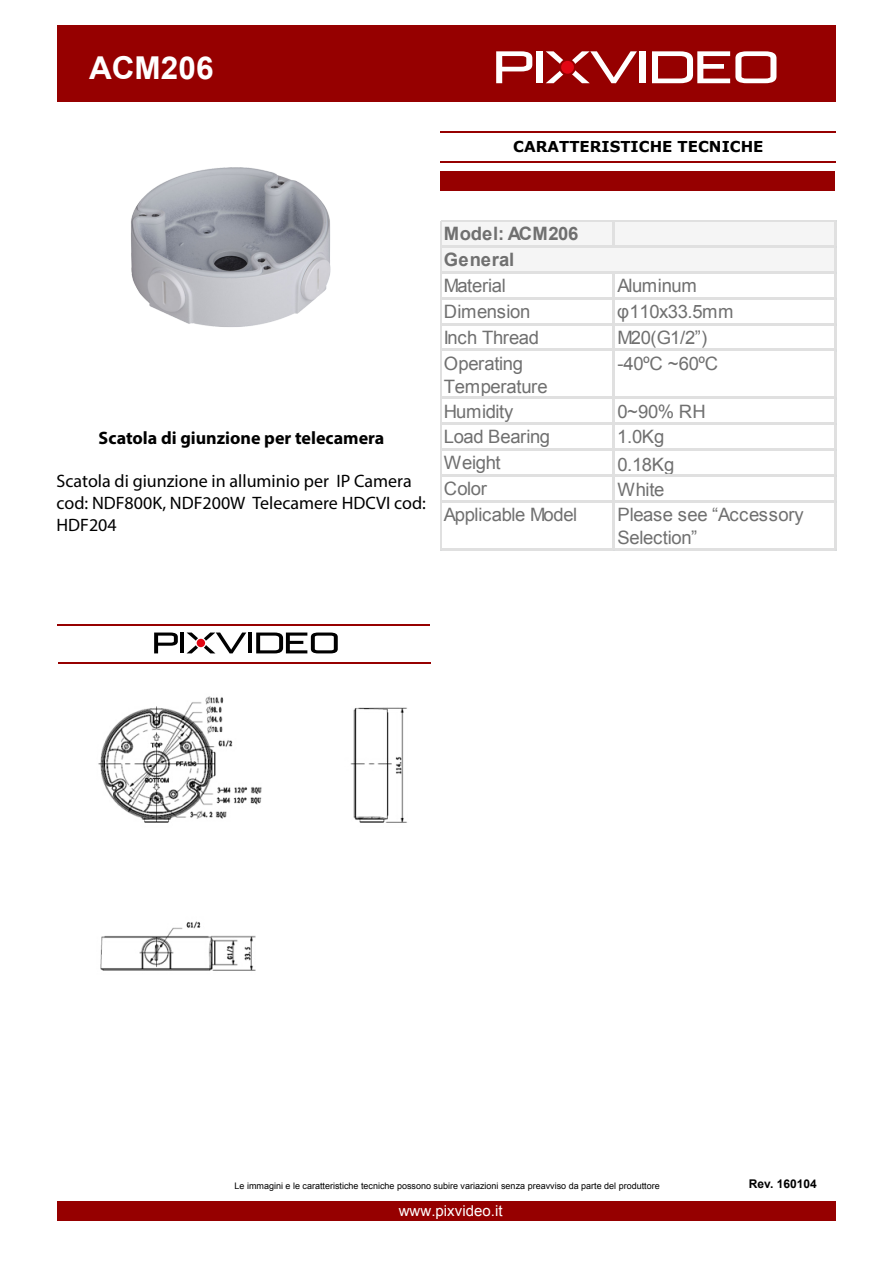
<style>
.page{position:relative;width:893px;height:1263px;background:#fff}
.page>*{position:absolute;margin:0;border:0;box-sizing:border-box;transform-origin:0 0}
.t1{font:700 31.5px "Arial";color:#fff}
.t2{font:18.45px/23.4px "Arial";letter-spacing:-.02em;color:#707070}
.t3{font:700 18.45px "Arial";letter-spacing:-.01em;color:#707070}
.t4{font:700 18.45px "Arial";letter-spacing:.01em;color:#707070}
.t5{font:18px/21.6px "Myriad Pro";color:#000}
.t6{font:700 18px "Myriad Pro";color:#000}
.t7{font:700 15px "Verdana";color:#000}
.t8{font:15px "Arial";color:#fff}
.t9{font:700 12px "Arial";color:#000}
.t10{font:9px "Arial";color:#000}
</style>
<div class="page">
<div style="left:57px;top:1201px;width:779px;height:19px;background:#960000"></div>
<hr style="left:58px;top:662px;width:373px;height:1px;background:#960000">
<hr style="left:57px;top:624px;width:372px;height:1px;background:#960000">
<div style="left:440px;top:172px;width:395px;height:19px;background:#960000"></div>
<hr style="left:440px;top:161px;width:396px;height:1px;background:#960000">
<hr style="left:440px;top:131px;width:396px;height:2px;background:#960000">
<div style="left:57px;top:25px;width:779px;height:77px;background:#960000"></div>
<svg style="left:496px;top:51px;width:36px;height:32px"></svg>
<div style="left:536px;top:51px;width:6px;height:32px;background:#fff"></div>
<div style="left:640px;top:51px;width:6px;height:32px;background:#fff"></div>
<svg style="left:652px;top:51px;width:124px;height:32px"></svg>
<svg style="left:546px;top:51px;width:17px;height:13px"></svg>
<svg style="left:546px;top:71px;width:17px;height:12px"></svg>
<svg style="left:572px;top:51px;width:65px;height:32px"></svg>
<div style="left:561px;top:61px;width:13px;height:13px;background:#e20613;border-radius:50%"></div>
<svg style="left:154px;top:633px;width:24px;height:20px"></svg>
<hr style="left:180px;top:633px;width:4px;height:20px;background:#000">
<hr style="left:248px;top:633px;width:4px;height:20px;background:#000">
<svg style="left:256px;top:633px;width:82px;height:20px"></svg>
<svg style="left:187px;top:633px;width:11px;height:20px"></svg>
<svg style="left:204px;top:633px;width:42px;height:20px"></svg>
<div style="left:197px;top:639px;width:8px;height:8px;background:#e20613;border-radius:50%"></div>
<img style="left:131px;top:167px;width:200px;height:160px">
<img style="left:98px;top:696px;width:309px;height:275px">
<div style="left:441px;top:222px;width:395px;height:52px;background:#f5f5f5"></div>
<hr style="left:441px;top:221px;width:395px;height:1px;background:#e0e0e0">
<hr style="left:441px;top:245px;width:395px;height:3px;background:#e0e0e0">
<hr style="left:612px;top:221px;width:3px;height:27px;background:#e0e0e0">
<hr style="left:441px;top:271px;width:395px;height:3px;background:#e0e0e0">
<hr style="left:441px;top:297px;width:395px;height:2px;background:#e0e0e0">
<hr style="left:441px;top:323px;width:395px;height:2px;background:#e0e0e0">
<hr style="left:441px;top:349px;width:395px;height:2px;background:#e0e0e0">
<hr style="left:441px;top:397px;width:395px;height:2px;background:#e0e0e0">
<hr style="left:441px;top:423px;width:395px;height:2px;background:#e0e0e0">
<hr style="left:441px;top:448px;width:395px;height:3px;background:#e0e0e0">
<hr style="left:441px;top:474px;width:395px;height:3px;background:#e0e0e0">
<hr style="left:441px;top:500px;width:395px;height:3px;background:#e0e0e0">
<hr style="left:440px;top:221px;width:1px;height:329px;background:#e0e0e0">
<hr style="left:612px;top:274px;width:3px;height:276px;background:#e0e0e0">
<hr style="left:441px;top:548px;width:395px;height:2px;background:#e0e0e0">
<hr style="left:834px;top:221px;width:2px;height:329px;background:#e0e0e0">
<h1 class="t1" style="left:89px;top:47px;width:126px">ACM206</h1>
<p class="t7" style="left:513px;top:136px;width:252px">CARATTERISTICHE TECNICHE</p>
<p class="t6" style="left:99px;top:426px;width:287px">Scatola di giunzione per telecamera</p>
<p class="t5" style="left:56px;top:470px;width:371px">Scatola di giunzione in alluminio per IP Camera cod: NDF800K, NDF200W Telecamere HDCVI cod:<br>HDF204</p>
<p class="t3" style="left:444px;top:222px;width:136px">Model: ACM206</p>
<p class="t2" style="left:444px;top:274px;width:63px">Material</p>
<p class="t2" style="left:617px;top:274px;width:81px">Aluminum</p>
<p class="t2" style="left:444px;top:300px;width:88px">Dimension</p>
<p class="t2" style="left:617px;top:300px;width:118px">φ110x33.5mm</p>
<p class="t2" style="left:444px;top:326px;width:97px">Inch Thread</p>
<p class="t2" style="left:617px;top:326px;width:91px">M20(G1/2”)</p>
<p class="t2" style="left:444px;top:352px;width:105px">Operating<br>Temperature</p>
<p class="t2" style="left:617px;top:352px;width:102px">-40ºC ~60ºC</p>
<p class="t2" style="left:444px;top:400px;width:71px">Humidity</p>
<p class="t2" style="left:617px;top:400px;width:90px">0~90% RH</p>
<p class="t2" style="left:444px;top:425px;width:108px">Load Bearing</p>
<p class="t2" style="left:617px;top:425px;width:49px">1.0Kg</p>
<p class="t2" style="left:444px;top:451px;width:58px">Weight</p>
<p class="t2" style="left:617px;top:453px;width:59px">0.18Kg</p>
<p class="t2" style="left:444px;top:477px;width:45px">Color</p>
<p class="t2" style="left:617px;top:478px;width:49px">White</p>
<p class="t2" style="left:444px;top:503px;width:135px">Applicable Model</p>
<p class="t2" style="left:617px;top:503px;width:188px">Please see “Accessory<br>Selection”</p>
<p class="t4" style="left:444px;top:247px;width:72px">General</p>
<p class="t10" style="left:234px;top:1180px;width:427px">Le immagini e le caratteristiche tecniche possono subire variazioni senza preavviso da parte del produttore</p>
<p class="t9" style="left:749px;top:1176px;width:69px">Rev. 160104</p>
<p class="t8" style="left:399px;top:1201px;width:105px">www.pixvideo.it</p>
</div>
